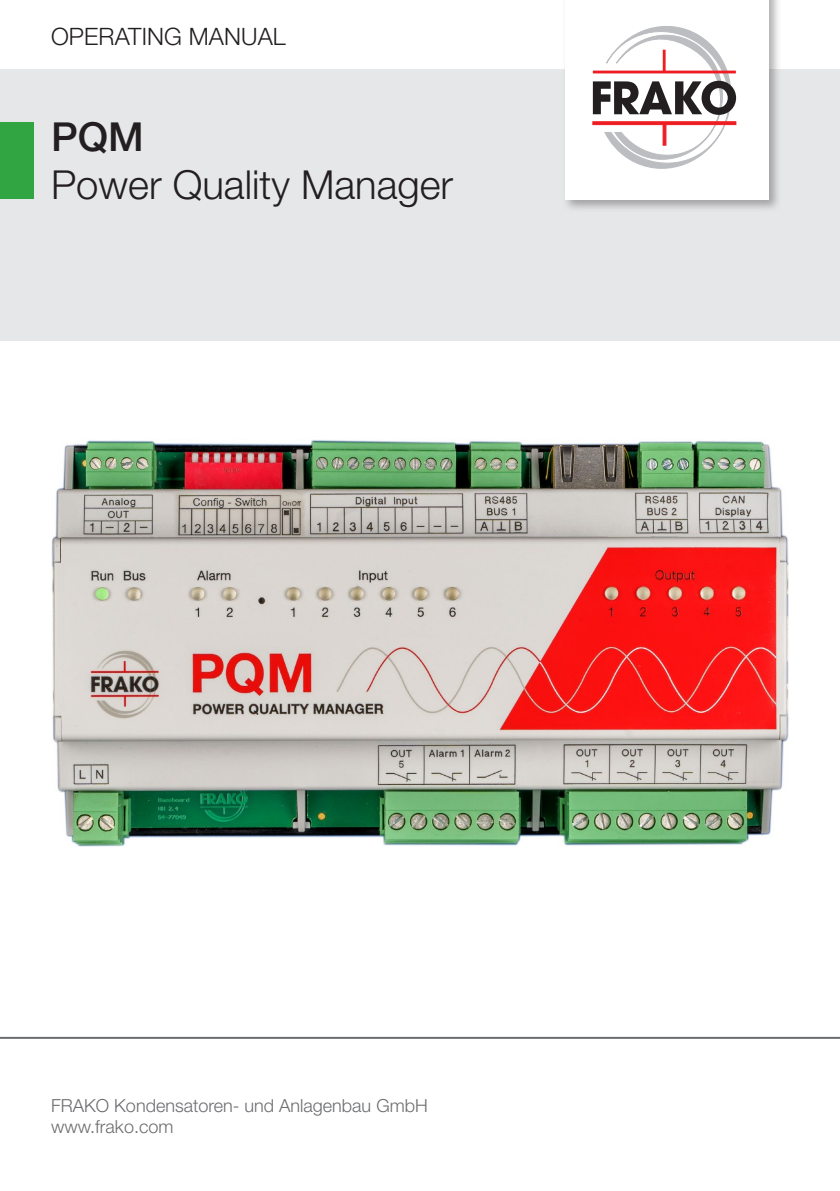
<style>
.page{position:relative;width:840px;height:1191px;background:#fff}
.page>*{position:absolute;margin:0;border:0;box-sizing:border-box;transform-origin:0 0}
.t1{font:300 40px "Helvetica Neue LT Std";color:#231f20}
.t2{font:500 40px "Helvetica Neue LT Std";color:#231f20}
.t3{font:300 24px "Helvetica Neue LT Std";letter-spacing:.005em;color:#231f20}
.t4{font:300 18px/21.6px "Helvetica Neue LT Std";color:#6c6d70}
</style>
<div class="page">
<div style="left:0;top:69px;width:839px;height:272px;background:#e6e7e9"></div>
<div style="left:0;top:122px;width:33px;height:77px;background:#32a543"></div>
<div style="left:562px;top:0;width:219px;height:212px;background:#231f20;opacity:.35"></div>
<div style="left:564px;top:0;width:204px;height:199px;background:#fff"></div>
<svg style="left:592px;top:26px;width:145px;height:143px"></svg>
<hr style="left:0;top:1036px;width:839px;height:2px;background:#6c6d70">
<img style="left:51px;top:439px;width:737px;height:408px">
<h2 class="t3" style="left:51px;top:22px;width:236px">OPERATING MANUAL</h2>
<h1 class="t2" style="left:51px;top:113px;width:94px">PQM</h1>
<h1 class="t1" style="left:51px;top:160px;width:403px">Power Quality Manager</h1>
<p class="t4" style="left:51px;top:1094px;width:378px">FRAKO Kondensatoren- und Anlagenbau GmbH www.frako.com</p>
</div>
